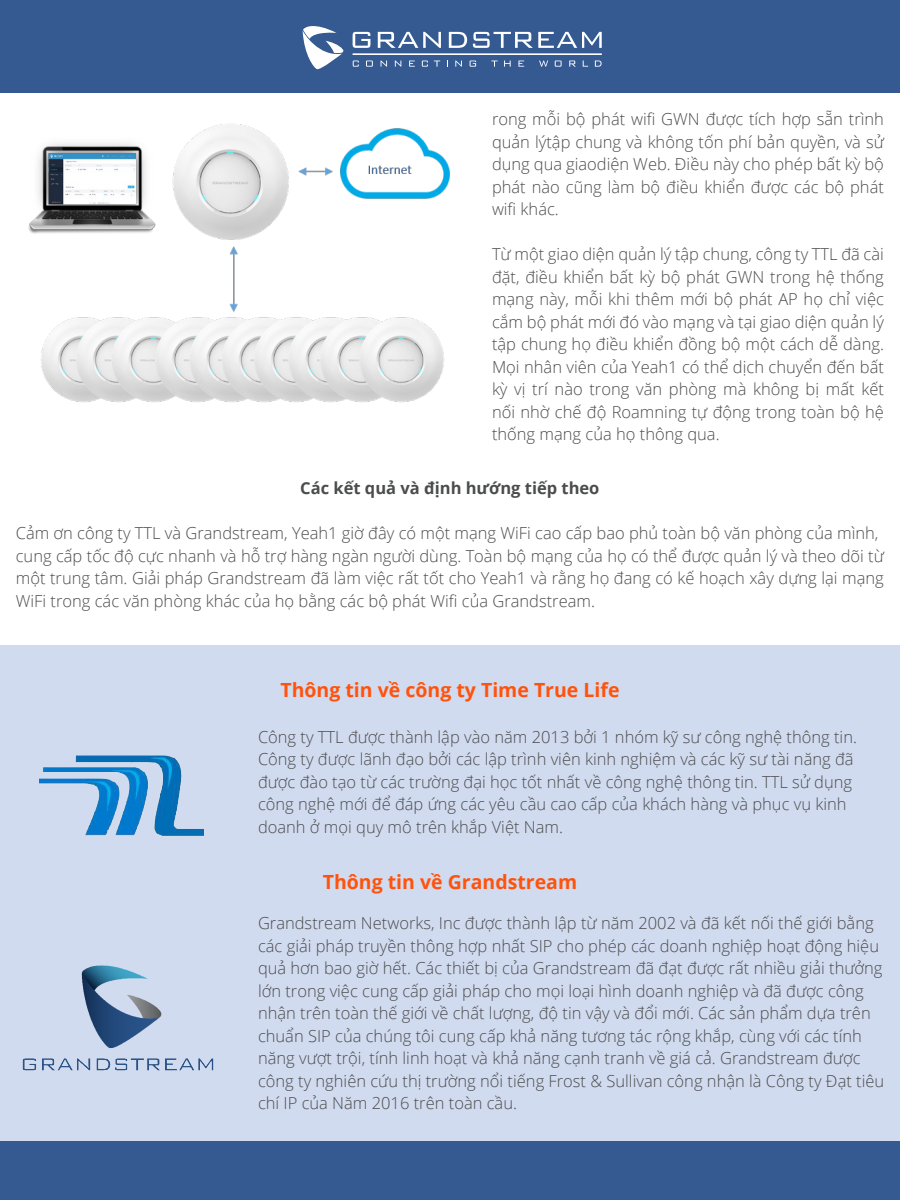
<style>
.page{position:relative;width:900px;height:1200px;background:#fff}
.page>*{position:absolute;margin:0;border:0;box-sizing:border-box;transform-origin:0 0}
.t1{font:700 19.5px "Open Sans";color:#ff530d}
.t2{font:300 16.5px/22.5px "Open Sans";color:#4b4c4d;text-align:justify}
.t3{font:700 16.5px "Open Sans";color:#4b4c4d}
</style>
<div class="page">
<div style="left:0;top:0;width:900px;height:93px;background:#355a92"></div>
<svg style="left:303px;top:26px;width:40px;height:44px"></svg>
<svg style="left:353px;top:32px;width:17px;height:16px"></svg>
<svg style="left:378px;top:32px;width:63px;height:16px"></svg>
<svg style="left:449px;top:32px;width:18px;height:16px"></svg>
<svg style="left:473px;top:32px;width:129px;height:16px"></svg>
<svg style="left:353px;top:61px;width:6px;height:6px"></svg>
<svg style="left:366px;top:61px;width:7px;height:6px"></svg>
<svg style="left:381px;top:61px;width:6px;height:6px"></svg>
<svg style="left:395px;top:61px;width:6px;height:6px"></svg>
<svg style="left:409px;top:61px;width:6px;height:6px"></svg>
<svg style="left:422px;top:61px;width:6px;height:6px"></svg>
<svg style="left:434px;top:61px;width:6px;height:6px"></svg>
<svg style="left:455px;top:61px;width:7px;height:6px"></svg>
<svg style="left:470px;top:61px;width:6px;height:6px"></svg>
<svg style="left:491px;top:61px;width:7px;height:6px"></svg>
<svg style="left:504px;top:61px;width:7px;height:6px"></svg>
<svg style="left:518px;top:61px;width:6px;height:6px"></svg>
<svg style="left:595px;top:61px;width:7px;height:6px"></svg>
<svg style="left:555px;top:61px;width:7px;height:6px"></svg>
<svg style="left:569px;top:61px;width:7px;height:6px"></svg>
<svg style="left:583px;top:61px;width:5px;height:6px"></svg>
<svg style="left:539px;top:61px;width:9px;height:6px"></svg>
<hr style="left:353px;top:53px;width:249px;height:2px;background:#fff">
<div style="left:0;top:645px;width:900px;height:497px;background:#d1dbef"></div>
<img style="left:22px;top:965px;width:192px;height:106px">
<div style="left:0;top:1142px;width:900px;height:58px;background:#355a92"></div>
<img style="left:40px;top:755px;width:164px;height:81px">
<img style="left:28px;top:124px;width:422px;height:278px">
<p class="t2" style="left:492px;top:107px;width:393px">rong mỗi bộ phát wifi GWN được tích hợp sẵn trình quản lýtập chung và không tốn phí bản quyền, và sử dụng qua giaodiện Web. Điều này cho phép bất kỳ bộ phát nào cũng làm bộ điều khiển được các bộ phát wifi khác.</p>
<p class="t2" style="left:492px;top:242px;width:393px">Từ một giao diện quản lý tập chung, công ty TTL đã cài đặt, điều khiển bất kỳ bộ phát GWN trong hệ thống mạng này, mỗi khi thêm mới bộ phát AP họ chỉ việc cắm bộ phát mới đó vào mạng và tại giao diện quản lý tập chung họ điều khiển đồng bộ một cách dễ dàng.<br>Mọi nhân viên của Yeah1 có thể dịch chuyển đến bất kỳ vị trí nào trong văn phòng mà không bị mất kết nối nhờ chế độ Roamning tự động trong toàn bộ hệ thống mạng của họ thông qua.</p>
<p class="t3" style="left:300px;top:477px;width:301px">Các kết quả và định hướng tiếp theo</p>
<p class="t2" style="left:16px;top:522px;width:864px">Cảm ơn công ty TTL và Grandstream, Yeah1 giờ đây có một mạng WiFi cao cấp bao phủ toàn bộ văn phòng của mình,</p>
<p class="t2" style="left:16px;top:544px;width:870px">cung cấp tốc độ cực nhanh và hỗ trợ hàng ngàn người dùng. Toàn bộ mạng của họ có thể được quản lý và theo dõi từ một trung tâm. Giải pháp Grandstream đã làm việc rất tốt cho Yeah1 và rằng họ đang có kế hoạch xây dựng lại mạng WiFi trong các văn phòng khác của họ bằng các bộ phát Wifi của Grandstream.</p>
<p class="t1" style="left:280px;top:677px;width:341px">Thông tin về công ty Time True Life</p>
<p class="t2" style="left:258px;top:725px;width:601px;text-align:left">Công ty TTL được thành lập vào năm 2013 bởi 1 nhóm kỹ sư công nghệ thông tin.<br>Công ty được lãnh đạo bởi các lập trình viên kinh nghiệm và các kỹ sư tài năng đã được đào tạo từ các trường đại học tốt nhất về công nghệ thông tin. TTL sử dụng công nghệ mới để đáp ứng các yêu cầu cao cấp của khách hàng và phục vụ kinh doanh ở mọi quy mô trên khắp Việt Nam.</p>
<p class="t1" style="left:323px;top:869px;width:256px">Thông tin về Grandstream</p>
<p class="t2" style="left:258px;top:911px;width:628px;text-align:left">Grandstream Networks, Inc được thành lập từ năm 2002 và đã kết nối thế giới bằng các giải pháp truyền thông hợp nhất SIP cho phép các doanh nghiệp hoạt động hiệu quả hơn bao giờ hết. Các thiết bị của Grandstream đã đạt được rất nhiều giải thưởng lớn trong việc cung cấp giải pháp cho mọi loại hình doanh nghiệp và đã được công nhận trên toàn thế giới về chất lượng, độ tin vậy và đổi mới. Các sản phẩm dựa trên chuẩn SIP của chúng tôi cung cấp khả năng tương tác rộng khắp, cùng với các tính năng vượt trội, tính linh hoạt và khả năng cạnh tranh về giá cả. Grandstream được công ty nghiên cứu thị trường nổi tiếng Frost &amp; Sullivan công nhận là Công ty Đạt tiêu chí IP của Năm 2016 trên toàn cầu.</p>
</div>
